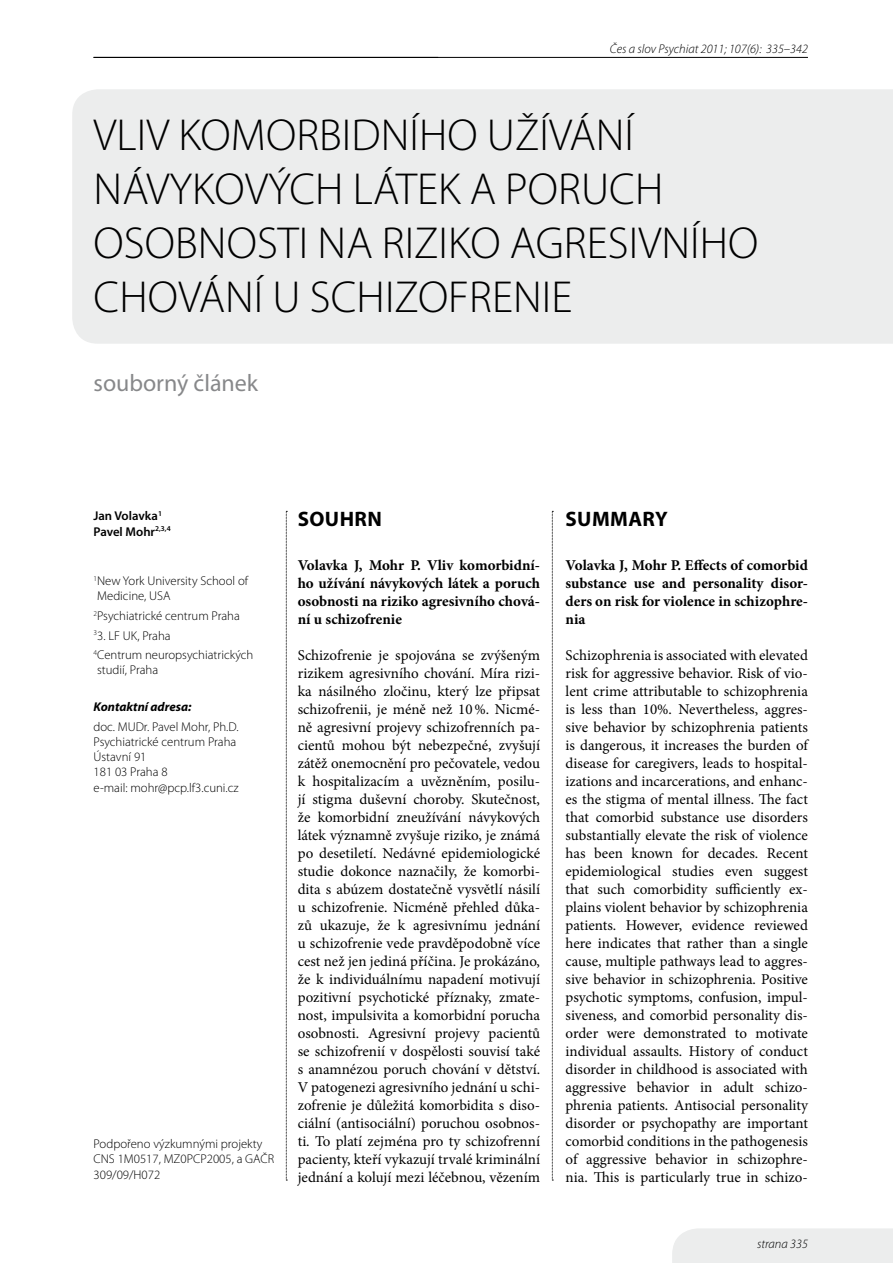
<style>
.page{position:relative;width:893px;height:1263px;background:#fff}
.page>*{position:absolute;margin:0;border:0;box-sizing:border-box;transform-origin:0 0}
.t1{font:300 45px/54px "Myriad Pro";color:#000}
.t2{font:24px "Myriad Pro";color:#87888a}
.t3{font:700 21px "Myriad Pro";letter-spacing:.02em;color:#000}
.t4{font:15px/18px "Minion Pro";color:#000;text-align:justify}
.t5{font:700 15px/18px "Minion Pro";color:#000;text-align:justify}
.t6{font:300 12.75px/15.3px "Myriad Pro";color:#000}
.t7{font:italic 300 12.75px "Myriad Pro";color:#000}
.t8{font:600 12.75px/15.3px "Myriad Pro";color:#000}
.t9{font:italic 700 12.75px "Myriad Pro";color:#000}
</style>
<div class="page">
<hr style="left:94px;top:57px;width:714px;height:1px;background:#000">
<div style="left:672px;top:1228px;width:221px;height:35px;background:#eceded"></div>
<div style="left:72px;top:89px;width:821px;height:255px;background:#eceded"></div>
<svg style="left:286px;top:511px;width:1px;height:670px"></svg>
<svg style="left:552px;top:511px;width:1px;height:670px"></svg>
<p class="t7" style="left:610px;top:42px;width:199px">Čes a slov Psychiat 2011; 107(6): 335–342</p>
<h1 class="t1" style="left:94px;top:109px;width:542px">Vliv komorbidn ího užíván í návykových látek aporuch osobn osti nar</h1>
<h1 class="t1" style="left:405px;top:217px;width:355px">iziko agresivn ího</h1>
<h1 class="t1" style="left:94px;top:271px;width:201px">chován í usch</h1>
<h1 class="t1" style="left:385px;top:271px;width:189px">izofren ie</h1>
<h2 class="t2" style="left:94px;top:369px;width:166px">souborný článek</h2>
<p class="t8" style="left:94px;top:508px;width:79px">Jan Volavka<sup>1<br></sup>Pavel Mohr<sup>2,3,4</sup></p>
<p class="t6" style="left:94px;top:573px;width:156px"><sup>1</sup>New York University School of<br>Medicine, USA</p>
<p class="t6" style="left:94px;top:608px;width:148px"><sup>2</sup>Psychiatrické centrum Praha</p>
<p class="t6" style="left:94px;top:626px;width:161px;line-height:19.5px"><sup>3</sup>3. LF UK, Praha<br><sup>4</sup>Centrum neuropsychiatrických</p>
<p class="t6" style="left:97px;top:663px;width:63px">studií, Praha</p>
<p class="t9" style="left:94px;top:698px;width:100px">Kontaktní adresa:</p>
<p class="t6" style="left:94px;top:719px;width:147px">doc. MUDr. Pavel Mohr, Ph.D.<br>Psychiatrické centrum Praha<br>Ústavní 91<br>181 03 Praha 8<br>e-mail: mohr@pcp.lf3.cuni.cz</p>
<p class="t6" style="left:94px;top:1136px;width:182px">Podpořeno výzkumnými projekty<br>CNS 1M0517, MZ0PCP2005, a GAČR<br>309/09/H072</p>
<h3 class="t3" style="left:298px;top:506px;width:86px">SOUHRN</h3>
<p class="t5" style="left:298px;top:556px;width:244px">Volavka J, Mohr P. Vliv komorbidní&shy;ho užívání návykových látek a poruch osobnosti na riziko agresivního chová&shy;ní u schizofrenie</p>
<p class="t4" style="left:298px;top:646px;width:244px">Schizofrenie je spojována se zvýšeným rizikem agresivního chování. Míra rizi&shy;ka násilného zločinu, který lze připsat schizofrenii, je méně než 10%. Nicmé&shy;ně agresivní projevy schizofrenních pa&shy;cientů mohou být nebezpečné, zvyšují zátěž onemocnění pro pečovatele, vedou k hospitalizacím a uvězněním, posilu&shy;jí stigma duševní choroby. Skutečnost, že komorbidní zneužívání návykových látek významně zvyšuje riziko, je známá po desetiletí. Nedávné epidemiologické studie dokonce naznačily, že komorbi&shy;dita s abúzem dostatečně vysvětlí násilí u schizofrenie. Nicméně přehled důka&shy;zů ukazuje, že k agresivnímu jednání u schizofrenie vede pravděpodobně více cest než jen jediná příčina. Je prokázáno, že k individuálnímu napadení motivují pozitivní psychotické příznaky, zmate&shy;nost, impulsivita a komorbidní porucha osobnosti. Agresivní projevy pacientů se schizofrenií v dospělosti souvisí také s anamnézou poruch chování v dětství.<br>V patogenezi agresivního jednání u schi&shy;zofrenie je důležitá komorbidita s diso&shy;ciální (antisociální) poruchou osobnos&shy;ti. To platí zejména pro ty schizofrenní pacienty, kteří vykazují trvalé kriminální jednání a kolují mezi léčebnou, vězením</p>
<h3 class="t3" style="left:566px;top:506px;width:104px">SUMMARY</h3>
<p class="t5" style="left:566px;top:556px;width:244px">Volavka J, Mohr P. Effects of comorbid substance use and personality disor&shy;ders on risk for violence in schizophre&shy;nia</p>
<p class="t4" style="left:566px;top:646px;width:244px">Schizophrenia is associated with elevated risk for aggressive behavior. Risk of vio&shy;lent crime attributable to schizophrenia is less than 10%. Nevertheless, aggres&shy;sive behavior by schizophrenia patients is dangerous, it increases the burden of disease for caregivers, leads to hospital&shy;izations and incarcerations, and enhanc&shy;es the stigma of mental illness. The fact that comorbid substance use disorders substantially elevate the risk of violence has been known for decades. Recent epidemiological studies even suggest that such comorbidity sufficiently ex&shy;plains violent behavior by schizophrenia patients. However, evidence reviewed here indicates that rather than a single cause, multiple pathways lead to aggres&shy;sive behavior in schizophrenia. Positive psychotic symptoms, confusion, impul&shy;siveness, and comorbid personality dis&shy;order were demonstrated to motivate individual assaults. History of conduct disorder in childhood is associated with aggressive behavior in adult schizo&shy;phrenia patients. Antisocial personality disorder or psychopathy are important comorbid conditions in the pathogenesis of aggressive behavior in schizophre&shy;nia. This is particularly true in schizo-</p>
<p class="t7" style="left:757px;top:1237px;width:52px">strana 335</p>
</div>
